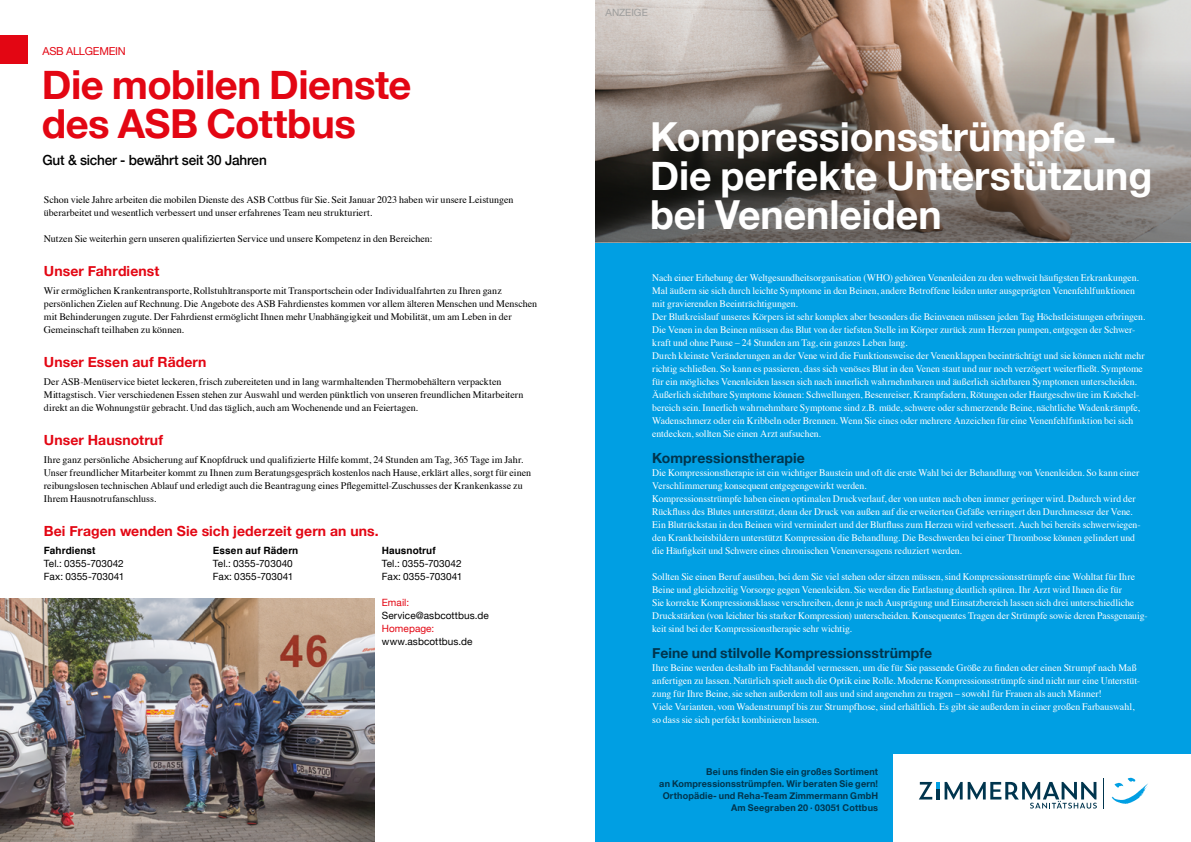
<style>
.page{position:relative;width:1191px;height:842px;background:#fff}
.page>*{position:absolute;margin:0;border:0;box-sizing:border-box;transform-origin:0 0}
.t1{font:700 40px/39px "Helvetica Neue";color:#fff}
.t2{font:700 40px/39px "Helvetica Neue";letter-spacing:-.01em;color:#e30613}
.t3{font:700 14px "Helvetica Neue";letter-spacing:.005em;color:#e30613}
.t4{font:700 14px "Helvetica Neue";letter-spacing:.005em;color:#00354e}
.t5{font:500 14px "Helvetica Neue";letter-spacing:-.015em;color:#000}
.t6{font:11px "Helvetica Neue";letter-spacing:-.025em;color:#e30613}
.t7{font:10px/13px "Times";letter-spacing:-.005em;color:#fff}
.t8{font:10px/13px "Times";color:#000}
.t9{font:10px/13px "Helvetica Neue";letter-spacing:.01em;color:#000}
.t10{font:700 10px "Helvetica";letter-spacing:.005em;color:#000}
.t11{font:10px "Helvetica Neue";letter-spacing:.005em;color:#e30613}
.t12{font:10px "Helvetica Neue";color:#9d9d9c}
.t13{font:700 9.4px/12px "Helvetica Neue";letter-spacing:.02em;color:#00354e;text-align:right}
</style>
<div class="page">
<div style="left:0;top:35px;width:28px;height:29px;background:#e30613"></div>
<img style="left:0;top:598px;width:374px;height:244px">
<div style="left:595px;top:0;width:596px;height:842px;background:#009fe3"></div>
<div style="left:893px;top:754px;width:298px;height:88px;background:#fff"></div>
<hr style="left:1103px;top:778px;width:1px;height:30px;background:#00354e">
<svg style="left:1111px;top:778px;width:37px;height:26px"></svg>
<svg style="left:918px;top:782px;width:178px;height:26px"></svg>
<svg style="left:595px;top:0;width:596px;height:242px;background:#8b7e75"></svg>
<p class="t6" style="left:43px;top:43px;width:85px">ASB ALLGEMEIN</p>
<h1 class="t2" style="left:42px;top:67px;width:371px">Die mobilen Dienste des ASB Cottbus</h1>
<h2 class="t5" style="left:43px;top:149px;width:226px">Gut &amp; sicher - bewährt seit 30 Jahren</h2>
<p class="t8" style="left:44px;top:192px;width:471px">Schon viele Jahre arbeiten die mobilen Dienste des ASB Cottbus für Sie. Seit Januar 2023 haben wir unsere Leistungen überarbeitet und wesentlich verbessert und unser erfahrenes Team neu strukturiert.</p>
<p class="t8" style="left:44px;top:231px;width:390px">Nutzen Sie weiterhin gern unseren qualifizierten Service und unsere Kompetenz in den Bereichen:</p>
<h2 class="t3" style="left:44px;top:260px;width:117px">Unser Fahrdienst</h2>
<p class="t8" style="left:44px;top:283px;width:494px">Wir ermöglichen Krankentransporte, Rollstuhltransporte mit Transportschein oder Individualfahrten zu Ihren ganz persönlichen Zielen auf Rechnung. Die Angebote des ASB Fahrdienstes kommen vor allem älteren Menschen und Menschen mit Behinderungen zugute. Der Fahrdienst ermöglicht Ihnen mehr Unabhängigkeit und Mobilität, um am Leben in der Gemeinschaft teilhaben zu können.</p>
<h2 class="t3" style="left:44px;top:351px;width:164px">Unser Essen auf Rädern</h2>
<p class="t8" style="left:44px;top:374px;width:481px">Der ASB-Menüservice bietet leckeren, frisch zubereiteten und in lang warmhaltenden Thermobehältern verpackten<br>Mittagstisch. Vier verschiedenen Essen stehen zur Auswahl und werden pünktlich von unseren freundlichen Mitarbeitern direkt an die Wohnungstür gebracht. Und das täglich, auch am Wochenende und an Feiertagen.</p>
<h2 class="t3" style="left:44px;top:429px;width:121px">Unser Hausnotruf</h2>
<p class="t8" style="left:44px;top:452px;width:489px">Ihre ganz persönliche Absicherung auf Knopfdruck und qualifizierte Hilfe kommt, 24 Stunden am Tag, 365 Tage im Jahr.<br>Unser freundlicher Mitarbeiter kommt zu Ihnen zum Beratungsgespräch kostenlos nach Hause, erklärt alles, sorgt für einen reibungslosen technischen Ablauf und erledigt auch die Beantragung eines Pflegemittel-Zuschusses der Krankenkasse zu Ihrem Hausnotrufanschluss.</p>
<h2 class="t3" style="left:44px;top:520px;width:336px">Bei Fragen wenden Sie sich jederzeit gern an uns.</h2>
<p class="t10" style="left:44px;top:543px;width:53px">Fahrdienst</p>
<p class="t9" style="left:44px;top:558px;width:82px">Tel.: 0355-703042<br>Fax: 0355-703041</p>
<p class="t10" style="left:213px;top:543px;width:87px">Essen auf Rädern</p>
<p class="t9" style="left:213px;top:558px;width:82px">Tel.: 0355-703040<br>Fax: 0355-703041</p>
<p class="t10" style="left:382px;top:543px;width:55px">Hausnotruf</p>
<p class="t9" style="left:382px;top:558px;width:82px">Tel.: 0355-703042<br>Fax: 0355-703041</p>
<p class="t11" style="left:382px;top:595px;width:29px">Email:</p>
<p class="t9" style="left:382px;top:610px;width:108px">Service@asbcottbus.de</p>
<p class="t11" style="left:382px;top:621px;width:54px">Homepage:</p>
<p class="t9" style="left:382px;top:636px;width:92px">www.asbcottbus.de</p>
<p class="t12" style="left:605px;top:5px;width:44px">ANZEIGE</p>
<h1 class="t1" style="left:650px;top:119px;width:504px">Kompressionsstrümpfe –<br>Die perfekte Unterstützung bei Venenleiden</h1>
<p class="t7" style="left:652px;top:270px;width:494px">Nach einer Erhebung der Weltgesundheitsorganisation (WHO) gehören Venenleiden zu den weltweit häufigsten Erkrankungen.<br>Mal äußern sie sich durch leichte Symptome in den Beinen, andere Betroffene leiden unter ausgeprägten Venenfehlfunktionen mit gravierenden Beeinträchtigungen.<br>Der Blutkreislauf unseres Körpers ist sehr komplex aber besonders die Beinvenen müssen jeden Tag Höchstleistungen erbringen.<br>Die Venen in den Beinen müssen das Blut von der tiefsten Stelle im Körper zurück zum Herzen pumpen, entgegen der Schwer&shy;kraft und ohne Pause – 24 Stunden am Tag, ein ganzes Leben lang.<br>Durch kleinste Veränderungen an der Vene wird die Funktionsweise der Venenklappen beeinträchtigt und sie können nicht mehr richtig schließen. So kann es passieren, dass sich venöses Blut in den Venen staut und nur noch verzögert weiterfließt. Symptome für ein mögliches Venenleiden lassen sich nach innerlich wahrnehmbaren und äußerlich sichtbaren Symptomen unterscheiden.<br>Äußerlich sichtbare Symptome können: Schwellungen, Besenreiser, Krampfadern, Rötungen oder Hautgeschwüre im Knöchel&shy;bereich sein. Innerlich wahrnehmbare Symptome sind z.B. müde, schwere oder schmerzende Beine, nächtliche Wadenkrämpfe, Wadenschmerz oder ein Kribbeln oder Brennen. Wenn Sie eines oder mehrere Anzeichen für eine Venenfehlfunktion bei sich entdecken, sollten Sie einen Arzt aufsuchen.</p>
<h2 class="t4" style="left:652px;top:447px;width:154px">Kompressionstherapie</h2>
<p class="t7" style="left:652px;top:465px;width:490px">Die Kompressionstherapie ist ein wichtiger Baustein und oft die erste Wahl bei der Behandlung von Venenleiden. So kann einer Verschlimmerung konsequent entgegengewirkt werden.<br>Kompressionsstrümpfe haben einen optimalen Druckverlauf, der von unten nach oben immer geringer wird. Dadurch wird der Rückfluss des Blutes unterstützt, denn der Druck von außen auf die erweiterten Gefäße verringert den Durchmesser der Vene.<br>Ein Blutrückstau in den Beinen wird vermindert und der Blutfluss zum Herzen wird verbessert. Auch bei bereits schwerwiegen&shy;den Krankheitsbildern unterstützt Kompression die Behandlung. Die Beschwerden bei einer Thrombose können gelindert und die Häufigkeit und Schwere eines chronischen Venenversagens reduziert werden.</p>
<p class="t7" style="left:652px;top:569px;width:497px">Sollten Sie einen Beruf ausüben, bei dem Sie viel stehen oder sitzen müssen, sind Kompressionsstrümpfe eine Wohltat für Ihre Beine und gleichzeitig Vorsorge gegen Venenleiden. Sie werden die Entlastung deutlich spüren. Ihr Arzt wird Ihnen die für<br>Sie korrekte Kompressionsklasse verschreiben, denn je nach Ausprägung und Einsatzbereich lassen sich drei unterschiedliche Druckstärken (von leichter bis starker Kompression) unterscheiden. Konsequentes Tragen der Strümpfe sowie deren Passgenauig&shy;keit sind bei der Kompressionstherapie sehr wichtig.</p>
<h2 class="t4" style="left:652px;top:642px;width:281px">Feine und stilvolle Kompressionsstrümpfe</h2>
<p class="t7" style="left:652px;top:660px;width:489px">Ihre Beine werden deshalb im Fachhandel vermessen, um die für Sie passende Größe zu finden oder einen Strumpf nach Maß anfertigen zu lassen. Natürlich spielt auch die Optik eine Rolle. Moderne Kompressionsstrümpfe sind nicht nur eine Unterstüt&shy;zung für Ihre Beine, sie sehen außerdem toll aus und sind angenehm zu tragen – sowohl für Frauen als auch Männer!<br>Viele Varianten, vom Wadenstrumpf bis zur Strumpfhose, sind erhältlich. Es gibt sie außerdem in einer großen Farbauswahl, so dass sie sich perfekt kombinieren lassen.</p>
<p class="t13" style="left:659px;top:766px;width:220px">Bei uns finden Sie ein großes Sortiment<br>an Kompressionsstrümpfen. Wir beraten Sie gern!<br>Orthopädie- und Reha-Team Zimmermann GmbH Am Seegraben 20 · 03051 Cottbus</p>
</div>
